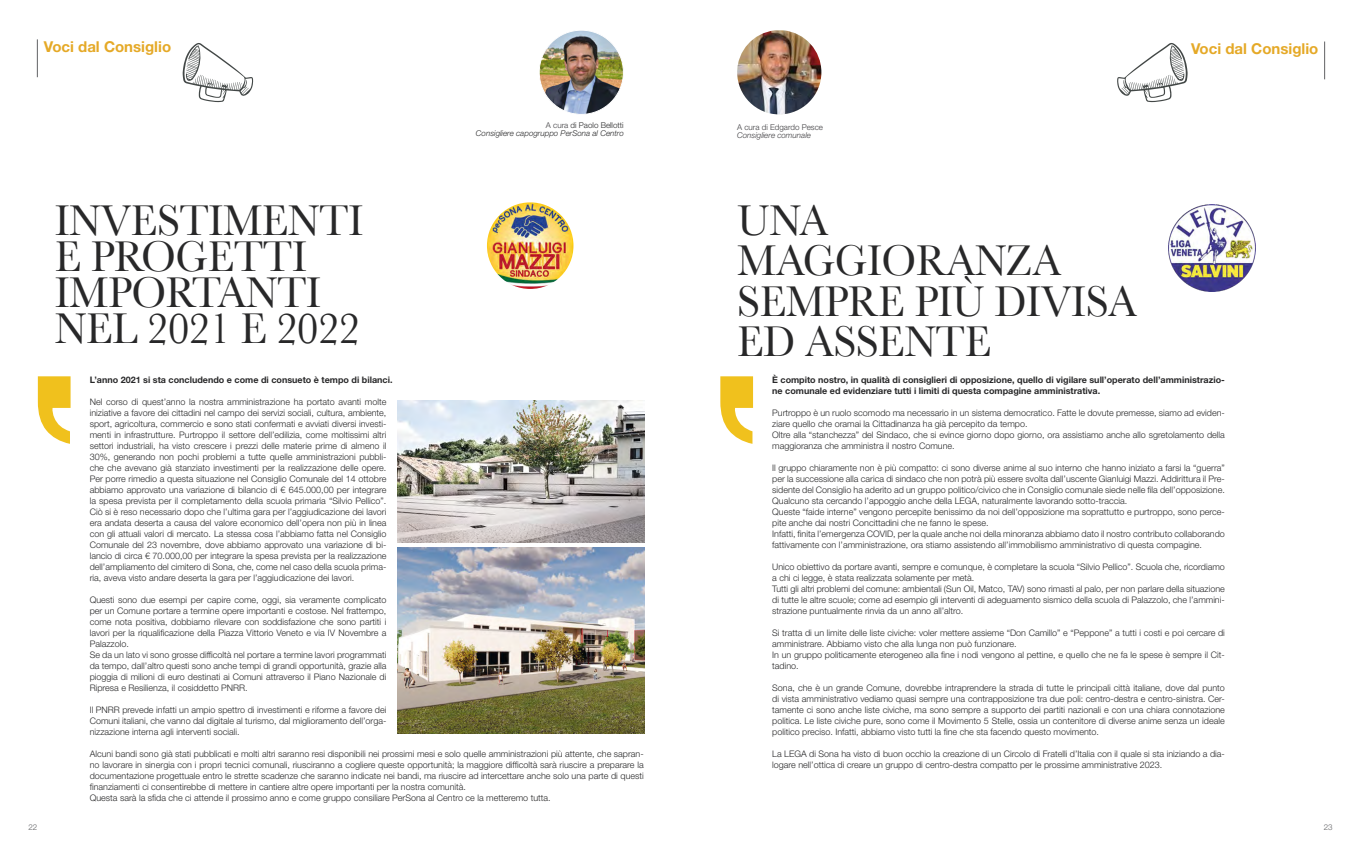
<style>
.page{position:relative;width:1361px;height:851px;background:#fff}
.page>*{position:absolute;margin:0;border:0;box-sizing:border-box;transform-origin:0 0}
.t1{font:45px/36px "Baskerville";letter-spacing:-.01em;color:#282829;scale:.94 1}
.t2{font:700 15px "Helvetica Neue LT Std";color:#e5a927}
.t3{font:300 9px/11px "Helvetica Neue LT Std";color:#282829}
.t4{font:700 9px/11px "Helvetica Neue LT Std";color:#282829}
.t5{font:italic 300 8px/8px "Helvetica Neue LT Std";color:#282829;text-align:right}
.t6{font:300 8px "Helvetica Neue LT Std";color:#3e3d40}
.t7{font:italic 300 8px "Helvetica Neue LT Std";color:#3e3d40}
.t8{font:300 8px "Helvetica Neue LT Std";color:#616264}
.s1{font-style:normal;color:#3e3d40}
.s2{font-style:normal}
</style>
<div class="page">
<svg style="left:183px;top:43px;width:70px;height:59px"></svg>
<hr style="left:37px;top:39px;width:1px;height:38px;background:#616264">
<svg style="left:38px;top:376px;width:33px;height:68px"></svg>
<img style="left:486px;top:201px;width:88px;height:89px;border-radius:44px">
<div style="left:485px;top:200px;width:90px;height:91px;border:2px solid #fff;border-radius:50%"></div>
<img style="left:539px;top:30px;width:84px;height:84px;border-radius:42px">
<svg style="left:720px;top:376px;width:33px;height:68px"></svg>
<img style="left:737px;top:30px;width:84px;height:84px">
<hr style="left:1324px;top:41px;width:1px;height:38px;background:#616264">
<svg style="left:1117px;top:43px;width:70px;height:59px"></svg>
<img style="left:1168px;top:204px;width:87px;height:87px">
<img style="left:398px;top:400px;width:246px;height:142px">
<img style="left:398px;top:547px;width:246px;height:186px">
<h2 class="t2" style="left:44px;top:37px;width:129px">Voci dal Consiglio</h2>
<h2 class="t2" style="left:1191px;top:39px;width:129px">Voci dal Consiglio</h2>
<p class="t5" style="left:476px;top:121px;width:149px"><span class="s1">A cura</span> <span class="s2">di Paolo Bellotti<br></span>Consigliere capogruppo PerSona al Centro</p>
<p class="t6" style="left:737px;top:122px;width:87px">A cura di Edgardo Pesce</p>
<p class="t7" style="left:737px;top:130px;width:75px">Consigliere comunale</p>
<h1 class="t1" style="left:55px;top:201px;width:330px">INVESTIMENTI<br>E PROGETTI<br>IMPORTANTI<br>NEL 2021 E 2022</h1>
<p class="t4" style="left:90px;top:374px;width:304px">L’anno 2021 si sta concludendo e come di consueto è tempo di bilanci.</p>
<p class="t3" style="left:90px;top:396px;width:298px;text-align:justify">Nel corso di quest’anno la nostra amministrazione ha portato avanti molte iniziative a favore dei cittadini nel campo dei servizi sociali, cultura, ambiente, sport, agricoltura, commercio e sono stati confermati e avviati diversi investi&shy;menti in infrastrutture. Purtroppo il settore dell’edilizia, come moltissimi altri settori industriali, ha visto crescere i prezzi delle materie prime di almeno il 30%, generando non pochi problemi a tutte quelle amministrazioni pubbli&shy;che che avevano già stanziato investimenti per la realizzazione delle opere.<br>Per porre rimedio a questa situazione nel Consiglio Comunale del 14 ottobre abbiamo approvato una variazione di bilancio di € 645.000,00 per integrare la spesa prevista per il completamento della scuola primaria “Silvio Pellico”.<br>Ciò si è reso necessario dopo che l’ultima gara per l’aggiudicazione dei lavori era andata deserta a causa del valore economico dell’opera non più in linea con gli attuali valori di mercato. La stessa cosa l’abbiamo fatta nel Consiglio Comunale del 23 novembre, dove abbiamo approvato una variazione di bi&shy;lancio di circa € 70.000,00 per integrare la spesa prevista per la realizzazione dell’ampliamento del cimitero di Sona, che, come nel caso della scuola prima&shy;ria, aveva visto andare deserta la gara per l’aggiudicazione dei lavori.</p>
<p class="t3" style="left:90px;top:594px;width:298px">Questi sono due esempi per capire come, oggi, sia veramente complicato per un Comune portare a termine opere importanti e costose. Nel frattempo, come nota positiva, dobbiamo rilevare con soddisfazione che sono partiti i lavori per la riqualificazione della Piazza Vittorio Veneto e via IV Novembre a Palazzolo.<br>Se da un lato vi sono grosse difficoltà nel portare a termine lavori programmati da tempo, dall’altro questi sono anche tempi di grandi opportunità, grazie alla pioggia di milioni di euro destinati ai Comuni attraverso il Piano Nazionale di Ripresa e Resilienza, il cosiddetto PNRR.</p>
<p class="t3" style="left:90px;top:704px;width:298px;text-align:justify">Il PNRR prevede infatti un ampio spettro di investimenti e riforme a favore dei Comuni italiani, che vanno dal digitale al turismo, dal miglioramento dell’orga&shy;nizzazione interna agli interventi sociali.</p>
<p class="t3" style="left:90px;top:748px;width:556px">Alcuni bandi sono già stati pubblicati e molti altri saranno resi disponibili nei prossimi mesi e solo quelle amministrazioni più attente, che sapran&shy;no lavorare in sinergia con i propri tecnici comunali, riusciranno a cogliere queste opportunità; la maggiore difficoltà sarà riuscire a preparare la documentazione progettuale entro le strette scadenze che saranno indicate nei bandi, ma riuscire ad intercettare anche solo una parte di questi finanziamenti ci consentirebbe di mettere in cantiere altre opere importanti per la nostra comunità.<br>Questa sarà la sfida che ci attende il prossimo anno e come gruppo consiliare PerSona al Centro ce la metteremo tutta.</p>
<h1 class="t1" style="left:737px;top:199px;width:427px;line-height:40.3px">UNA<br>MAGGIORANZA<br>SEMPRE PIÙ DIVISA<br>ED ASSENTE</h1>
<p class="t4" style="left:772px;top:374px;width:454px">È compito nostro, in qualità di consiglieri di opposizione, quello di vigilare sull’operato dell’amministrazio&shy;ne comunale ed evidenziare tutti i limiti di questa compagine amministrativa.</p>
<p class="t3" style="left:772px;top:407px;width:454px">Purtroppo è un ruolo scomodo ma necessario in un sistema democratico. Fatte le dovute premesse, siamo ad eviden&shy;ziare quello che oramai la Cittadinanza ha già percepito da tempo.<br>Oltre alla “stanchezza” del Sindaco, che si evince giorno dopo giorno, ora assistiamo anche allo sgretolamento della maggioranza che amministra il nostro Comune.</p>
<p class="t3" style="left:772px;top:462px;width:454px">Il gruppo chiaramente non è più compatto: ci sono diverse anime al suo interno che hanno iniziato a farsi la “guerra” per la successione alla carica di sindaco che non potrà più essere svolta dall’uscente Gianluigi Mazzi. Addirittura il Pre&shy;sidente del Consiglio ha aderito ad un gruppo politico/civico che in Consiglio comunale siede nelle fila dell’opposizione.<br>Qualcuno sta cercando l’appoggio anche della LEGA, naturalmente lavorando sotto-traccia.<br>Queste “faide interne” vengono percepite benissimo da noi dell’opposizione ma soprattutto e purtroppo, sono perce&shy;pite anche dai nostri Concittadini che ne fanno le spese.<br>Infatti, finita l’emergenza COVID, per la quale anche noi della minoranza abbiamo dato il nostro contributo collaborando fattivamente con l’amministrazione, ora stiamo assistendo all’immobilismo amministrativo di questa compagine.</p>
<p class="t3" style="left:772px;top:561px;width:454px">Unico obiettivo da portare avanti, sempre e comunque, è completare la scuola “Silvio Pellico”. Scuola che, ricordiamo a chi ci legge, è stata realizzata solamente per metà.<br>Tutti gli altri problemi del comune: ambientali (Sun Oil, Matco, TAV) sono rimasti al palo, per non parlare della situazione di tutte le altre scuole; come ad esempio gli interventi di adeguamento sismico della scuola di Palazzolo, che l’ammini&shy;strazione puntualmente rinvia da un anno all’altro.</p>
<p class="t3" style="left:772px;top:627px;width:454px">Si tratta di un limite delle liste civiche: voler mettere assieme “Don Camillo” e “Peppone” a tutti i costi e poi cercare di amministrare. Abbiamo visto che alla lunga non può funzionare.<br>In un gruppo politicamente eterogeneo alla fine i nodi vengono al pettine, e quello che ne fa le spese è sempre il Cit&shy;tadino.</p>
<p class="t3" style="left:772px;top:682px;width:454px;text-align:justify">Sona, che è un grande Comune, dovrebbe intraprendere la strada di tutte le principali città italiane, dove dal punto di vista amministrativo vediamo quasi sempre una contrapposizione tra due poli: centro-destra e centro-sinistra. Cer&shy;tamente ci sono anche liste civiche, ma sono sempre a supporto dei partiti nazionali e con una chiara connotazione politica. Le liste civiche pure, sono come il Movimento 5 Stelle, ossia un contenitore di diverse anime senza un ideale politico preciso. Infatti, abbiamo visto tutti la fine che sta facendo questo movimento.</p>
<p class="t3" style="left:772px;top:748px;width:454px">La LEGA di Sona ha visto di buon occhio la creazione di un Circolo di Fratelli d’Italia con il quale si sta iniziando a dia&shy;logare nell’ottica di creare un gruppo di centro-destra compatto per le prossime amministrative 2023.</p>
<p class="t8" style="left:28px;top:821px;width:10px">22</p>
<p class="t8" style="left:1323px;top:821px;width:10px">23</p>
</div>
